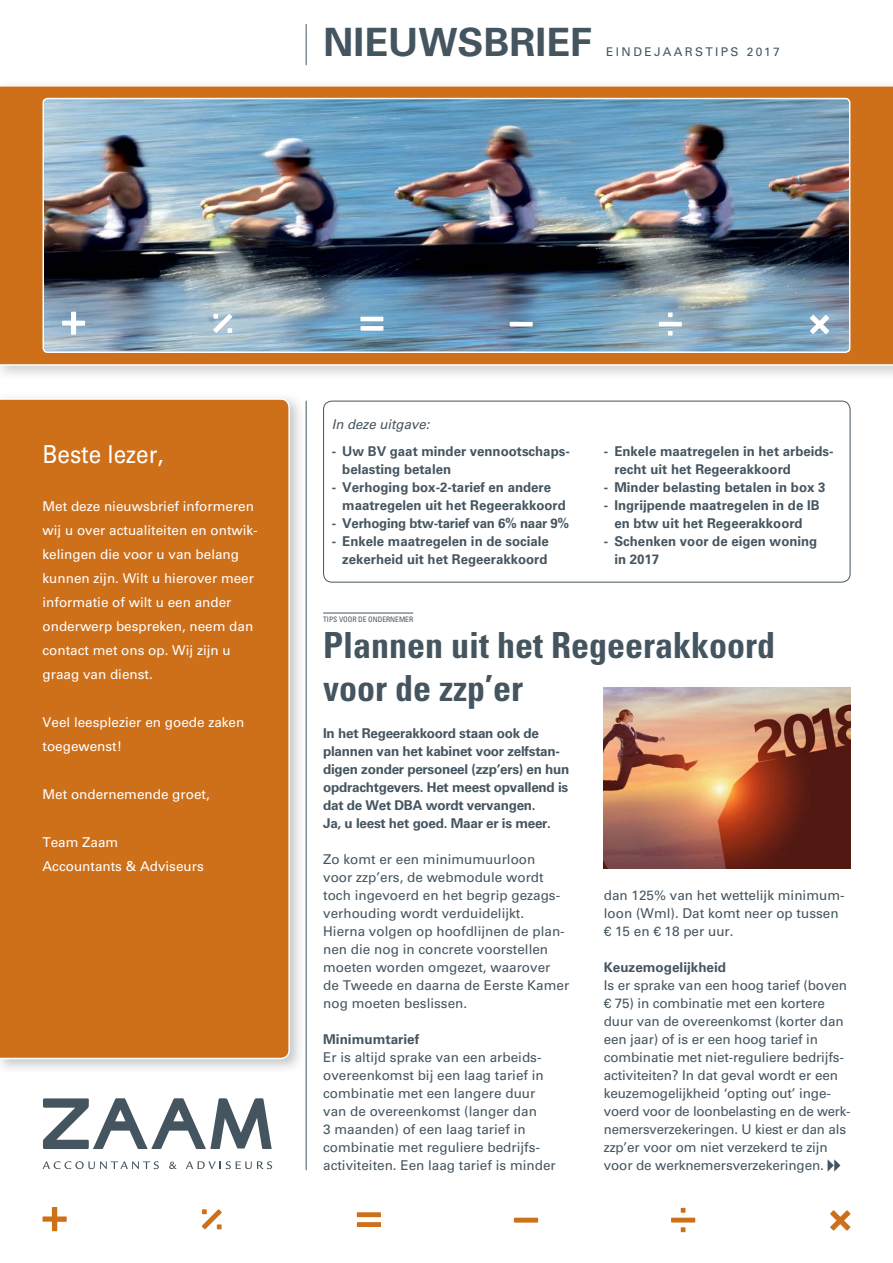
<style>
.page{position:relative;width:893px;height:1263px;background:#fff}
.page>*{position:absolute;margin:0;border:0;box-sizing:border-box;transform-origin:0 0}
.t1{font:700 39px "Univers LT Std";color:#455560}
.t2{font:700 condensed 36px/43.2px "Univers LT Std";color:#455560}
.t3{font:24.75px "Univers LT Std";color:#fff;scale:.91 1}
.t4{font:13.5px/18px "Univers LT Std";color:#455560}
.t5{font:700 13.5px/18px "Univers LT Std";color:#455560}
.t6{font:13.5px/24px "Univers LT Std";color:#fff}
.t7{font:700 13.5px/18px "Univers LT Std";letter-spacing:-.02em;color:#455560}
.t8{font:italic 13.5px "Univers LT Std";color:#455560}
.t9{font:12px "Univers LT Std";letter-spacing:.2em;color:#455560}
.t10{font:condensed 7.5px "Univers LT Std";color:#455560}
</style>
<div class="page">
<svg style="left:43px;top:1207px;width:24px;height:24px"></svg>
<svg style="left:357px;top:1212px;width:24px;height:15px"></svg>
<svg style="left:514px;top:1218px;width:24px;height:4px"></svg>
<svg style="left:671px;top:1208px;width:24px;height:24px"></svg>
<svg style="left:201px;top:1209px;width:21px;height:20px"></svg>
<svg style="left:830px;top:1210px;width:21px;height:21px"></svg>
<svg style="left:43px;top:1161px;width:116px;height:8px"></svg>
<svg style="left:169px;top:1161px;width:7px;height:8px"></svg>
<svg style="left:186px;top:1161px;width:86px;height:8px"></svg>
<svg style="left:43px;top:1098px;width:229px;height:51px"></svg>
<div style="left:0;top:397px;width:291px;height:663px;background:#ce6f19"></div>
<svg style="left:0;top:85px;width:893px;height:281px;background:#d17929"></svg>
<img style="left:43px;top:99px;width:807px;height:253px">
<div style="left:43px;top:98px;width:807px;height:255px;border:2px solid #fff;border-radius:4px"></div>
<hr style="left:306px;top:24px;width:1px;height:41px;background:#455560">
<svg style="left:62px;top:312px;width:23px;height:23px"></svg>
<svg style="left:360px;top:317px;width:23px;height:14px"></svg>
<svg style="left:510px;top:322px;width:23px;height:4px"></svg>
<svg style="left:659px;top:312px;width:23px;height:24px"></svg>
<svg style="left:213px;top:314px;width:19px;height:19px"></svg>
<svg style="left:810px;top:315px;width:19px;height:19px"></svg>
<hr style="left:306px;top:401px;width:1px;height:769px;background:#455560">
<div style="left:323px;top:401px;width:527px;height:181px;border:1px solid #455560;border-radius:9px"></div>
<svg style="left:828px;top:1159px;width:12px;height:13px"></svg>
<hr style="left:323px;top:613px;width:90px;height:1px;background:#455560">
<img style="left:604px;top:687px;width:246px;height:182px">
<h1 class="t1" style="left:323px;top:19px;width:270px">NIEUWSBRIEF</h1>
<p class="t9" style="left:606px;top:45px;width:175px">EINDEJAARSTIPS 2017</p>
<h3 class="t3" style="left:43px;top:439px;width:135px">Beste lezer,</h3>
<p class="t6" style="left:43px;top:494px;width:217px">Met deze nieuwsbrief informeren wij u over actualiteiten en ontwik&shy;kelingen die voor u van belang kunnen zijn. Wilt u hierover meer informatie of wilt u een ander onderwerp bespreken, neem dan contact met ons op. Wij zijn u graag van dienst.</p>
<p class="t6" style="left:43px;top:710px;width:203px">Veel leesplezier en goede zaken toegewenst!</p>
<p class="t6" style="left:43px;top:782px;width:169px">Met ondernemende groet,</p>
<p class="t6" style="left:43px;top:830px;width:163px">Team Zaam<br>Accountants &amp; Adviseurs</p>
<p class="t8" style="left:332px;top:416px;width:99px">In deze uitgave:</p>
<p class="t5" style="left:342px;top:442px;width:229px;text-indent:-11px">- Uw BV gaat minder vennootschaps&shy;belasting betalen</p>
<p class="t5" style="left:342px;top:478px;width:225px;text-indent:-11px">- Verhoging box-2-tarief en andere maatregelen uit het Regeerakkoord</p>
<p class="t7" style="left:332px;top:514px;width:239px">- Verhoging btw-tarief van 6% naar 9%</p>
<p class="t5" style="left:332px;top:532px;width:219px;text-align:right">- Enkele maatregelen in de sociale zekerheid uit het Regeerakkoord</p>
<p class="t5" style="left:614px;top:443px;width:221px;text-indent:-11px">- Enkele maatregelen in het arbeids&shy;recht uit het Regeerakkoord</p>
<p class="t5" style="left:604px;top:479px;width:223px">- Minder belasting betalen in box 3</p>
<p class="t5" style="left:604px;top:497px;width:217px;text-align:center">- Ingrijpende maatregelen in de IB en btw uit het Regeerakkoord</p>
<p class="t5" style="left:614px;top:532px;width:204px;text-indent:-11px">- Schenken voor de eigen woning in 2017</p>
<p class="t10" style="left:323px;top:615px;width:92px">TIPS VOOR DE ONDERNEMER</p>
<h2 class="t2" style="left:323px;top:623px;width:454px">Plannen uit het Regeerakkoord voor de zzp’er</h2>
<p class="t7" style="left:323px;top:724px;width:248px">In het Regeerakkoord staan ook de plannen van het kabinet voor zelfstan&shy;digen zonder personeel (zzp’ers) en hun opdrachtgevers. Het meest opvallend is dat de Wet DBA wordt vervangen.<br>Ja, u leest het goed. Maar er is meer.</p>
<p class="t4" style="left:323px;top:850px;width:248px">Zo komt er een minimumuurloon<br>voor zzp’ers, de webmodule wordt toch ingevoerd en het begrip gezags&shy;verhouding wordt verduidelijkt.<br>Hierna volgen op hoofdlijnen de plan&shy;nen die nog in concrete voorstellen moeten worden omgezet, waarover de Tweede en daarna de Eerste Kamer nog moeten beslissen.</p>
<p class="t5" style="left:323px;top:1030px;width:97px">Minimumtarief</p>
<p class="t4" style="left:323px;top:1048px;width:234px">Er is altijd sprake van een arbeids&shy;overeenkomst bij een laag tarief in combinatie met een langere duur van de overeenkomst (langer dan<br>3 maanden) of een laag tarief in combinatie met reguliere bedrijfs&shy;activiteiten. Een laag tarief is minder</p>
<p class="t4" style="left:604px;top:886px;width:242px">dan 125% van het wettelijk minimum&shy;loon (Wml). Dat komt neer op tussen € 15 en € 18 per uur.</p>
<p class="t5" style="left:604px;top:958px;width:124px">Keuzemogelijkheid</p>
<p class="t4" style="left:604px;top:976px;width:248px">Is er sprake van een hoog tarief (boven € 75) in combinatie met een kortere duur van de overeenkomst (korter dan een jaar) of is er een hoog tarief in combinatie met niet-reguliere bedrijfs&shy;activiteiten? In dat geval wordt er een keuzemogelijkheid ‘opting out’ inge&shy;voerd voor de loonbelasting en de werk&shy;nemersverzekeringen. U kiest er dan als zzp’er voor om niet verzekerd te zijn voor de werknemersverzekeringen.</p>
</div>
